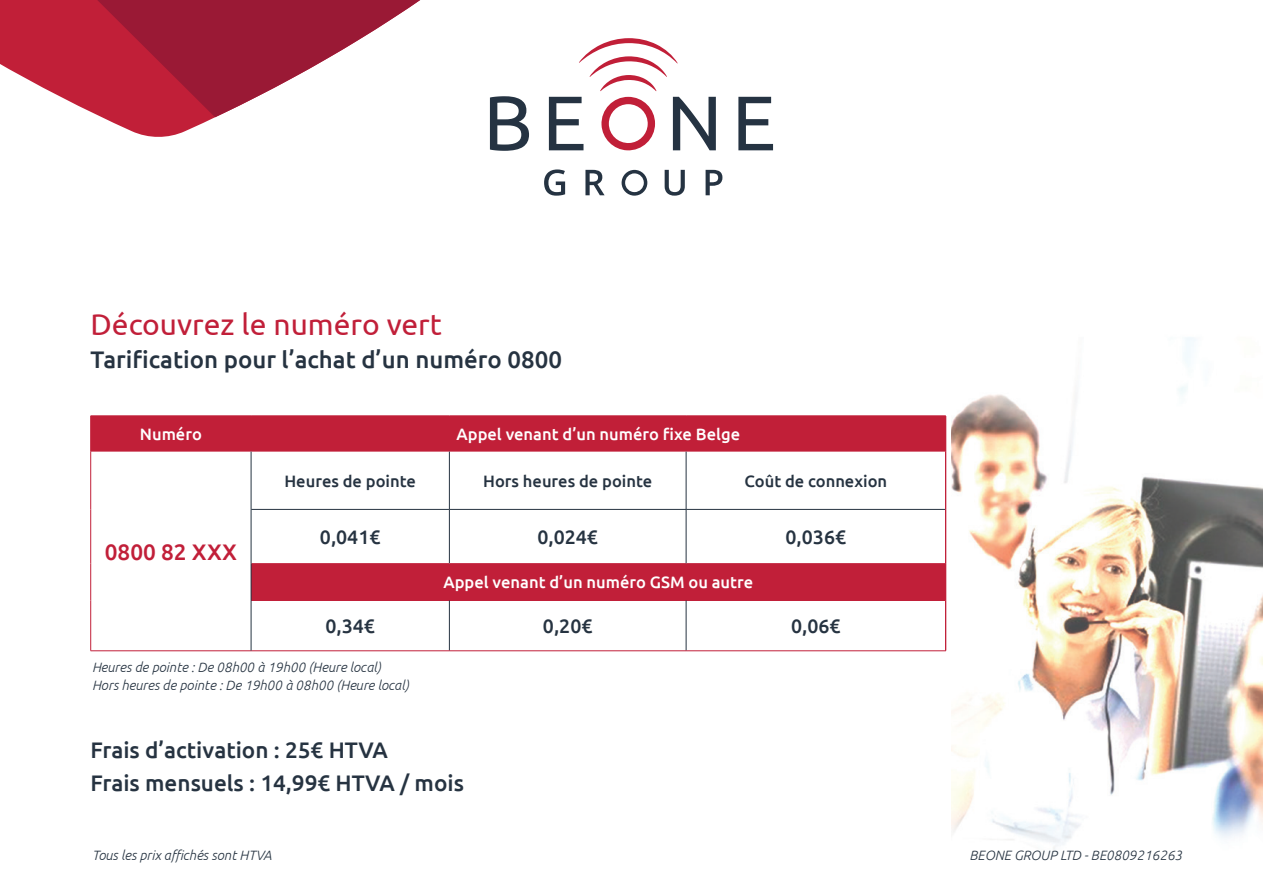
<style>
.page{position:relative;width:1263px;height:893px;background:#fff}
.page>*{position:absolute;margin:0;border:0;box-sizing:border-box;transform-origin:0 0}
.t1{font:30px "Ubuntu";color:#c11f39}
.t2{font:500 24px "Ubuntu";color:#263341}
.t3{font:500 22.5px "Ubuntu";color:#263341}
.t4{font:500 22.5px "Ubuntu";color:#c11f39}
.t5{font:500 19.5px "Ubuntu";color:#263341}
.t6{font:500 16.5px "Ubuntu";color:#fff}
.t7{font:500 16.5px "Ubuntu";color:#263341}
.t8{font:italic 300 13.5px "Ubuntu";color:#263341}
</style>
<div class="page">
<img style="left:951px;top:337px;width:312px;height:514px">
<div style="left:91px;top:417px;width:854px;height:35px;background:#c11f38"></div>
<div style="left:251px;top:564px;width:695px;height:36px;background:#c11f39"></div>
<hr style="left:251px;top:563px;width:198px;height:1px;background:#c11f39">
<hr style="left:449px;top:563px;width:237px;height:1px;background:#c11f39">
<hr style="left:686px;top:563px;width:259px;height:1px;background:#c11f39">
<hr style="left:449px;top:452px;width:1px;height:57px;background:#263341">
<hr style="left:686px;top:452px;width:1px;height:57px;background:#263341">
<hr style="left:251px;top:509px;width:198px;height:1px;background:#263341">
<hr style="left:449px;top:509px;width:237px;height:1px;background:#263341">
<hr style="left:449px;top:510px;width:1px;height:53px;background:#263341">
<hr style="left:686px;top:509px;width:259px;height:1px;background:#263341">
<hr style="left:686px;top:510px;width:1px;height:53px;background:#263341">
<hr style="left:449px;top:600px;width:1px;height:51px;background:#263341">
<hr style="left:686px;top:600px;width:1px;height:51px;background:#263341">
<hr style="left:91px;top:416px;width:160px;height:1px;background:#c11f39">
<hr style="left:90px;top:416px;width:1px;height:36px;background:#c11f39">
<hr style="left:251px;top:416px;width:198px;height:1px;background:#c11f39">
<hr style="left:449px;top:416px;width:237px;height:1px;background:#c11f39">
<hr style="left:686px;top:416px;width:260px;height:1px;background:#c11f39">
<hr style="left:945px;top:416px;width:1px;height:36px;background:#c11f39">
<hr style="left:90px;top:452px;width:1px;height:57px;background:#c11f39">
<hr style="left:90px;top:509px;width:1px;height:55px;background:#c11f39">
<hr style="left:90px;top:564px;width:1px;height:36px;background:#c11f39">
<hr style="left:90px;top:600px;width:1px;height:51px;background:#c11f39">
<hr style="left:91px;top:650px;width:160px;height:1px;background:#c11f39">
<hr style="left:945px;top:452px;width:1px;height:57px;background:#c11f39">
<hr style="left:945px;top:509px;width:1px;height:55px;background:#c11f39">
<hr style="left:945px;top:600px;width:1px;height:51px;background:#c11f39">
<hr style="left:251px;top:650px;width:198px;height:1px;background:#c11f39">
<hr style="left:449px;top:650px;width:237px;height:1px;background:#c11f39">
<hr style="left:686px;top:650px;width:260px;height:1px;background:#c11f39">
<hr style="left:251px;top:452px;width:1px;height:57px;background:#253342">
<hr style="left:251px;top:509px;width:1px;height:55px;background:#253342">
<hr style="left:251px;top:564px;width:1px;height:36px;background:#253342">
<hr style="left:251px;top:600px;width:1px;height:51px;background:#253342">
<svg style="left:490px;top:96px;width:39px;height:55px"></svg>
<svg style="left:549px;top:97px;width:34px;height:53px"></svg>
<svg style="left:673px;top:97px;width:43px;height:53px"></svg>
<svg style="left:738px;top:97px;width:35px;height:53px"></svg>
<svg style="left:579px;top:38px;width:99px;height:53px"></svg>
<svg style="left:601px;top:97px;width:54px;height:54px"></svg>
<svg style="left:544px;top:169px;width:21px;height:27px"></svg>
<svg style="left:585px;top:170px;width:20px;height:25px"></svg>
<svg style="left:665px;top:170px;width:20px;height:26px"></svg>
<svg style="left:706px;top:170px;width:16px;height:25px"></svg>
<svg style="left:621px;top:170px;width:26px;height:26px"></svg>
<svg style="left:101px;top:96px;width:392px;height:43px"></svg>
<svg style="left:0;top:0;width:485px;height:117px"></svg>
<p class="t1" style="left:91px;top:306px;width:353px">Découvrez le numéro vert</p>
<p class="t2" style="left:91px;top:344px;width:473px">Tarification pour l’achat d’un numéro 0800</p>
<p class="t6" style="left:140px;top:424px;width:64px">Numéro</p>
<p class="t6" style="left:457px;top:424px;width:285px">Appel venant d’un numéro fixe Belge</p>
<p class="t4" style="left:105px;top:538px;width:134px">0800 82 XXX</p>
<p class="t7" style="left:284px;top:471px;width:133px">Heures de pointe</p>
<p class="t7" style="left:483px;top:471px;width:171px">Hors heures de pointe</p>
<p class="t7" style="left:744px;top:471px;width:144px">Coût de connexion</p>
<p class="t5" style="left:320px;top:525px;width:62px">0,041€</p>
<p class="t5" style="left:537px;top:525px;width:62px">0,024€</p>
<p class="t5" style="left:785px;top:525px;width:62px">0,036€</p>
<p class="t6" style="left:443px;top:572px;width:311px">Appel venant d’un numéro GSM ou autre</p>
<p class="t5" style="left:325px;top:614px;width:51px">0,34€</p>
<p class="t5" style="left:543px;top:614px;width:51px">0,20€</p>
<p class="t5" style="left:791px;top:614px;width:51px">0,06€</p>
<p class="t8" style="left:92px;top:659px;width:290px">Heures de pointe : De 08h00 à 19h00 (Heure local)</p>
<p class="t8" style="left:92px;top:677px;width:318px">Hors heures de pointe : De 19h00 à 08h00 (Heure local)</p>
<p class="t3" style="left:91px;top:736px;width:299px">Frais d’activation : 25€ HTVA</p>
<p class="t3" style="left:91px;top:769px;width:375px">Frais mensuels : 14,99€ HTVA / mois</p>
<p class="t8" style="left:92px;top:847px;width:181px">Tous les prix affichés sont HTVA</p>
<p class="t8" style="left:969px;top:847px;width:214px">BEONE GROUP LTD - BE0809216263</p>
</div>
